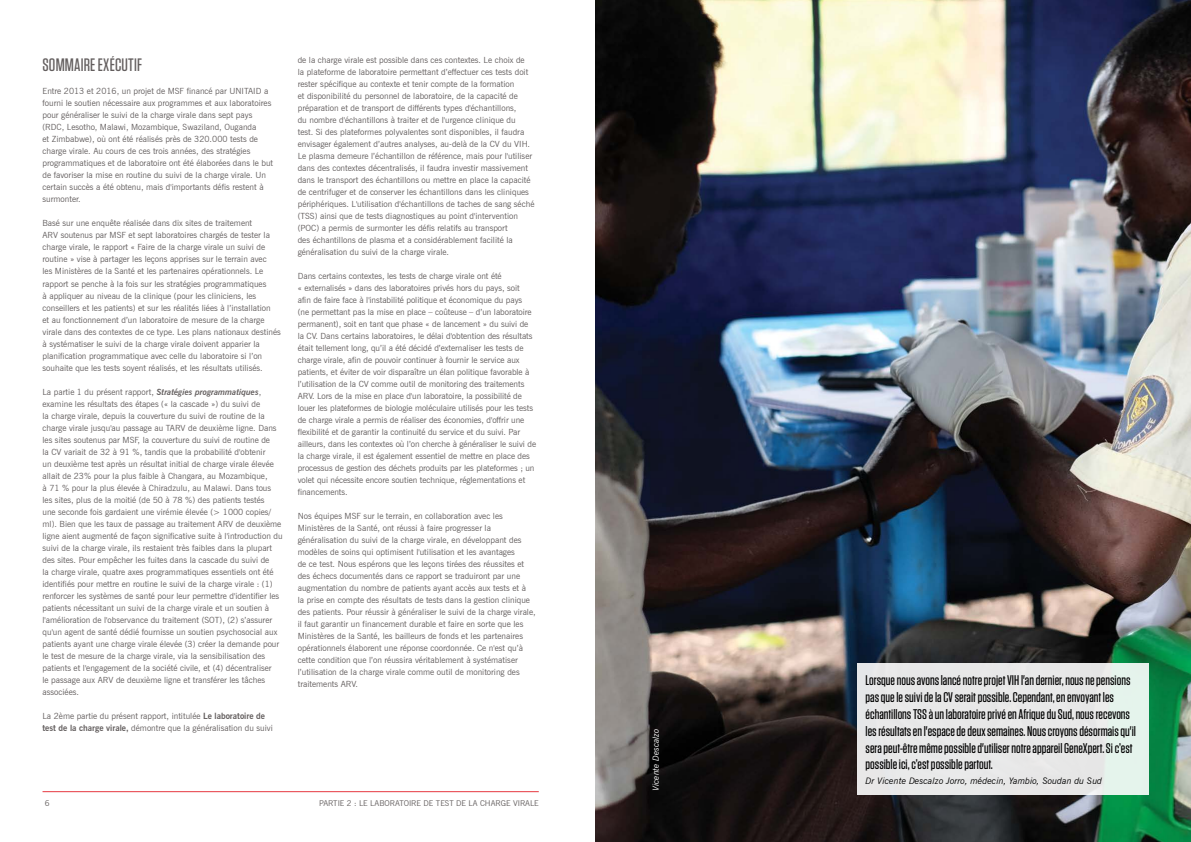
<style>
.page{position:relative;width:1191px;height:842px;background:#fff}
.page>*{position:absolute;margin:0;border:0;box-sizing:border-box;transform-origin:0 0}
.t1{font:500 18px "Tungsten";letter-spacing:.01em;color:#635e5e}
.t2{font:500 14px/16.8px "Tungsten";color:#000}
.t3{font:italic 9px "News Gothic BT";color:#000}
.t4{font:8.5px/12px "News Gothic BT";color:#635e5e}
.t5{font:italic 8.5px "News Gothic BT";color:#fff}
.t6{font:8px "News Gothic BT";color:#635e5e}
.s1{font-weight:700;font-style:italic}
.s2{font-weight:700}
</style>
<div class="page">
<hr style="left:43px;top:791px;width:496px;height:1px;background:#e63840">
<img style="left:595px;top:0;width:596px;height:842px">
<div style="left:857px;top:663px;width:291px;height:132px;background:#e7e8e8"></div>
<h1 class="t1" style="left:43px;top:55px;width:101px">SOMMAIRE EXÉCUTIF</h1>
<p class="t4" style="left:43px;top:85px;width:232px">Entre 2013 et 2016, un projet de MSF financé par UNITAID a fourni le soutien nécessaire aux programmes et aux laboratoires pour généraliser le suivi de la charge virale dans sept pays (RDC, Lesotho, Malawi, Mozambique, Swaziland, Ouganda<br>et Zimbabwe), où ont été réalisés près de 320.000 tests de charge virale. Au cours de ces trois années, des stratégies programmatiques et de laboratoire ont été élaborées dans le but de favoriser la mise en routine du suivi de la charge virale. Un certain succès a été obtenu, mais d'importants défis restent à surmonter.</p>
<p class="t4" style="left:43px;top:217px;width:240px">Basé sur une enquête réalisée dans dix sites de traitement<br>ARV soutenus par MSF et sept laboratoires chargés de tester la charge virale, le rapport « Faire de la charge virale un suivi de routine » vise à partager les leçons apprises sur le terrain avec<br>les Ministères de la Santé et les partenaires opérationnels. Le rapport se penche à la fois sur les stratégies programmatiques<br>à appliquer au niveau de la clinique (pour les cliniciens, les conseillers et les patients) et sur les réalités liées à l’installation<br>et au fonctionnement d’un laboratoire de mesure de la charge virale dans des contextes de ce type. Les plans nationaux destinés à systématiser le suivi de la charge virale doivent apparier la planification programmatique avec celle du laboratoire si l’on souhaite que les tests soyent réalisés, et les résultats utilisés.</p>
<p class="t4" style="left:43px;top:385px;width:241px">La partie 1 du présent rapport, <span class="s1">Stratégies programmatiques</span>, examine les résultats des étapes (« la cascade ») du suivi de<br>la charge virale, depuis la couverture du suivi de routine de la charge virale jusqu'au passage au TARV de deuxième ligne. Dans les sites soutenus par MSF, la couverture du suivi de routine de<br>la CV variait de 32 à 91 %, tandis que la probabilité d'obtenir<br>un deuxième test après un résultat initial de charge virale élevée allait de 23% pour la plus faible à Changara, au Mozambique,<br>à 71 % pour la plus élevée à Chiradzulu, au Malawi. Dans tous les sites, plus de la moitié (de 50 à 78 %) des patients testés<br>une seconde fois gardaient une virémie élevée (&gt; 1000 copies/ ml). Bien que les taux de passage au traitement ARV de deuxième ligne aient augmenté de façon significative suite à l'introduction du suivi de la charge virale, ils restaient très faibles dans la plupart des sites. Pour empêcher les fuites dans la cascade du suivi de<br>la charge virale, quatre axes programmatiques essentiels ont été identifiés pour mettre en routine le suivi de la charge virale : (1) renforcer les systèmes de santé pour leur permettre d'identifier les patients nécessitant un suivi de la charge virale et un soutien à l'amélioration de l'observance du traitement (SOT), (2) s’assurer qu'un agent de santé dédié fournisse un soutien psychosocial aux patients ayant une charge virale élevée (3) créer la demande pour le test de mesure de la charge virale, via la sensibilisation des patients et l'engagement de la société civile, et (4) décentraliser<br>le passage aux ARV de deuxième ligne et transférer les tâches associées.</p>
<p class="t4" style="left:43px;top:709px;width:232px">La 2ème partie du présent rapport, intitulée <span class="s2">Le laboratoire de test de la charge virale,</span> démontre que la généralisation du suivi</p>
<p class="t4" style="left:298px;top:54px;width:238px">de la charge virale est possible dans ces contextes. Le choix de<br>la plateforme de laboratoire permettant d’effectuer ces tests doit rester spécifique au contexte et tenir compte de la formation<br>et disponibilité du personnel de laboratoire, de la capacité de préparation et de transport de différents types d'échantillons,<br>du nombre d'échantillons à traiter et de l'urgence clinique du<br>test. Si des plateformes polyvalentes sont disponibles, il faudra envisager également d’autres analyses, au-delà de la CV du VIH.<br>Le plasma demeure l’échantillon de référence, mais pour l'utiliser dans des contextes décentralisés, il faudra investir massivement dans le transport des échantillons ou mettre en place la capacité de centrifuger et de conserver les échantillons dans les cliniques périphériques. L'utilisation d'échantillons de taches de sang séché (TSS) ainsi que de tests diagnostiques au point d'intervention (POC) a permis de surmonter les défis relatifs au transport<br>des échantillons de plasma et a considérablement facilité la généralisation du suivi de la charge virale.</p>
<p class="t4" style="left:298px;top:270px;width:240px">Dans certains contextes, les tests de charge virale ont été<br>« externalisés » dans des laboratoires privés hors du pays, soit<br>afin de faire face à l'instabilité politique et économique du pays<br>(ne permettant pas la mise en place – coûteuse – d’un laboratoire permanent), soit en tant que phase « de lancement » du suivi de la CV. Dans certains laboratoires, le délai d'obtention des résultats était tellement long, qu’il a été décidé d’externaliser les tests de charge virale, afin de pouvoir continuer à fournir le service aux patients, et éviter de voir disparaître un élan politique favorable à l’utilisation de la CV comme outil de monitoring des traitements ARV. Lors de la mise en place d'un laboratoire, la possibilité de louer les plateformes de biologie moléculaire utilisés pour les tests de charge virale a permis de réaliser des économies, d'offrir une flexibilité et de garantir la continuité du service et du suivi. Par ailleurs, dans les contextes où l’on cherche à généraliser le suivi de la charge virale, il est également essentiel de mettre en place des processus de gestion des déchets produits par les plateformes ; un volet qui nécessite encore soutien technique, réglementations et financements.</p>
<p class="t4" style="left:298px;top:510px;width:239px">Nos équipes MSF sur le terrain, en collaboration avec les Ministères de la Santé, ont réussi à faire progresser la généralisation du suivi de la charge virale, en développant des modèles de soins qui optimisent l'utilisation et les avantages<br>de ce test. Nous espérons que les leçons tirées des réussites et des échecs documentés dans ce rapport se traduiront par une augmentation du nombre de patients ayant accès aux tests et à<br>la prise en compte des résultats de tests dans la gestion clinique des patients. Pour réussir à généraliser le suivi de la charge virale, il faut garantir un financement durable et faire en sorte que les Ministères de la Santé, les bailleurs de fonds et les partenaires opérationnels élaborent une réponse coordonnée. Ce n'est qu’à cette condition que l’on réussira véritablement à systématiser l’utilisation de la charge virale comme outil de monitoring des traitements ARV.</p>
<p class="t6" style="left:45px;top:798px;width:6px">6</p>
<p class="t6" style="left:319px;top:798px;width:221px">PARTIE 2 : LE LABORATOIRE DE TEST DE LA CHARGE VIRALE</p>
<p class="t5" style="left:650px;top:791px;width:64px;rotate:-90deg">Vicente Descalzo</p>
<p class="t2" style="left:865px;top:672px;width:272px">Lorsque nous avons lancé notre projet VIH l'an dernier, nous ne pensions pas que le suivi de la CV serait possible. Cependant, en envoyant les échantillons TSS à un laboratoire privé en Afrique du Sud, nous recevons les résultats en l'espace de deux semaines. Nous croyons désormais qu'il sera peut-être même possible d'utiliser notre appareil GeneXpert. Si c’est possible ici, c’est possible partout.</p>
<p class="t3" style="left:865px;top:776px;width:238px">Dr Vicente Descalzo Jorro, médecin, Yambio, Soudan du Sud</p>
</div>
